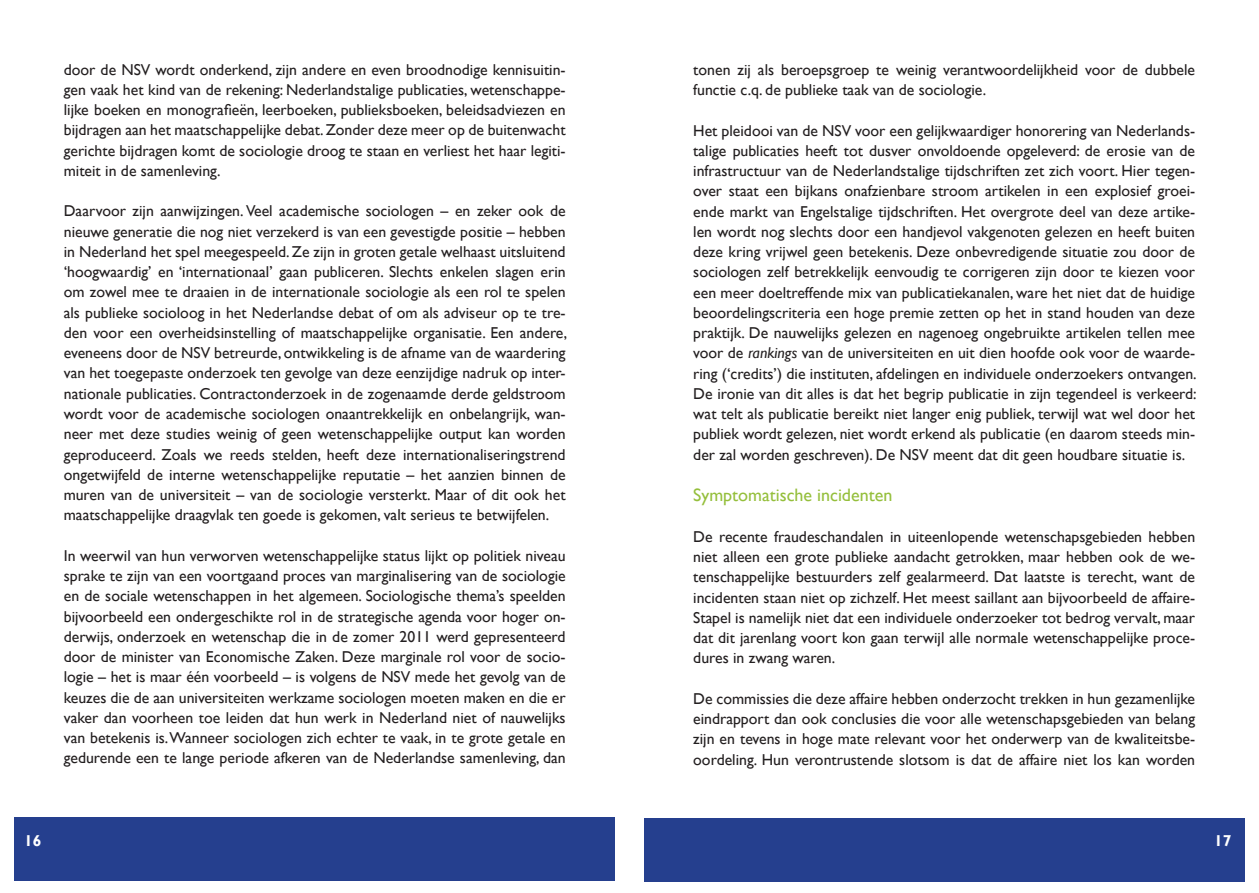
<style>
.page{position:relative;width:1259px;height:893px;background:#fff}
.page>*{position:absolute;margin:0;border:0;box-sizing:border-box;transform-origin:0 0}
.t1{font:18px "Gill Sans";color:#95bf3c}
.t2{font:15.75px/20.2px "Gill Sans";color:#231f20;text-align:justify}
.t3{font:700 15.75px "Gill Sans";color:#fff}
.s1{font-style:italic}
</style>
<div class="page">
<div style="left:15px;top:817px;width:600px;height:63px;background:#253f8e"></div>
<div style="left:644px;top:818px;width:600px;height:63px;background:#253f8e"></div>
<p class="t2" style="left:64px;top:60px;width:503px">door de NSV wordt onderkend, zijn andere en even broodnodige kennisuitin&shy;gen vaak het kind van de rekening: Nederlandstalige publicaties, wetenschappe&shy;lijke boeken en monografieën, leerboeken, publieksboeken, beleidsadviezen en bijdragen aan het maatschappelijke debat. Zonder deze meer op de buitenwacht gerichte bijdragen komt de sociologie droog te staan en verliest het haar legiti&shy;miteit in de samenleving.</p>
<p class="t2" style="left:64px;top:201px;width:505px">Daarvoor zijn aanwijzingen. Veel academische sociologen – en zeker ook de nieuwe generatie die nog niet verzekerd is van een gevestigde positie – hebben in Nederland het spel meegespeeld. Ze zijn in groten getale welhaast uitsluitend ‘hoogwaardig’ en ‘internationaal’ gaan publiceren. Slechts enkelen slagen erin om zowel mee te draaien in de internationale sociologie als een rol te spelen als publieke socioloog in het Nederlandse debat of om als adviseur op te tre&shy;den voor een overheidsinstelling of maatschappelijke organisatie. Een andere, eveneens door de NSV betreurde, ontwikkeling is de afname van de waardering van het toegepaste onderzoek ten gevolge van deze eenzijdige nadruk op inter&shy;nationale publicaties. Contractonderzoek in de zogenaamde derde geldstroom wordt voor de academische sociologen onaantrekkelijk en onbelangrijk, wan&shy;neer met deze studies weinig of geen wetenschappelijke output kan worden geproduceerd. Zoals we reeds stelden, heeft deze internationaliseringstrend ongetwijfeld de interne wetenschappelijke reputatie – het aanzien binnen de muren van de universiteit – van de sociologie versterkt. Maar of dit ook het maatschappelijke draagvlak ten goede is gekomen, valt serieus te betwijfelen.</p>
<p class="t2" style="left:64px;top:546px;width:503px">In weerwil van hun verworven wetenschappelijke status lijkt op politiek niveau sprake te zijn van een voortgaand proces van marginalisering van de sociologie en de sociale wetenschappen in het algemeen. Sociologische thema’s speelden bijvoorbeeld een ondergeschikte rol in de strategische agenda voor hoger on&shy;derwijs, onderzoek en wetenschap die in de zomer 2011 werd gepresenteerd door de minister van Economische Zaken. Deze marginale rol voor de socio&shy;logie – het is maar één voorbeeld – is volgens de NSV mede het gevolg van de keuzes die de aan universiteiten werkzame sociologen moeten maken en die er vaker dan voorheen toe leiden dat hun werk in Nederland niet of nauwelijks van betekenis is. Wanneer sociologen zich echter te vaak, in te grote getale en gedurende een te lange periode afkeren van de Nederlandse samenleving, dan</p>
<p class="t2" style="left:693px;top:60px;width:503px">tonen zij als beroepsgroep te weinig verantwoordelijkheid voor de dubbele functie c.q. de publieke taak van de sociologie.</p>
<p class="t2" style="left:693px;top:120px;width:505px">Het pleidooi van de NSV voor een gelijkwaardiger honorering van Nederlands&shy;talige publicaties heeft tot dusver onvoldoende opgeleverd: de erosie van de infrastructuur van de Nederlandstalige tijdschriften zet zich voort. Hier tegen&shy;over staat een bijkans onafzienbare stroom artikelen in een explosief groei&shy;ende markt van Engelstalige tijdschriften. Het overgrote deel van deze artike&shy;len wordt nog slechts door een handjevol vakgenoten gelezen en heeft buiten deze kring vrijwel geen betekenis. Deze onbevredigende situatie zou door de sociologen zelf betrekkelijk eenvoudig te corrigeren zijn door te kiezen voor een meer doeltreffende mix van publicatiekanalen, ware het niet dat de huidige beoordelingscriteria een hoge premie zetten op het in stand houden van deze praktijk. De nauwelijks gelezen en nagenoeg ongebruikte artikelen tellen mee voor de <span class="s1">rankings</span> van de universiteiten en uit dien hoofde ook voor de waarde&shy;ring (‘credits’) die instituten, afdelingen en individuele onderzoekers ontvangen.<br>De ironie van dit alles is dat het begrip publicatie in zijn tegendeel is verkeerd: wat telt als publicatie bereikt niet langer enig publiek, terwijl wat wel door het publiek wordt gelezen, niet wordt erkend als publicatie (en daarom steeds min&shy;der zal worden geschreven). De NSV meent dat dit geen houdbare situatie is.</p>
<p class="t1" style="left:693px;top:485px;width:201px">Symptomatische incidenten</p>
<p class="t2" style="left:693px;top:527px;width:503px">De recente fraudeschandalen in uiteenlopende wetenschapsgebieden hebben niet alleen een grote publieke aandacht getrokken, maar hebben ook de we&shy;tenschappelijke bestuurders zelf gealarmeerd. Dat laatste is terecht, want de incidenten staan niet op zichzelf. Het meest saillant aan bijvoorbeeld de affaire-Stapel is namelijk niet dat een individuele onderzoeker tot bedrog vervalt, maar dat dit jarenlang voort kon gaan terwijl alle normale wetenschappelijke proce&shy;dures in zwang waren.</p>
<p class="t2" style="left:693px;top:689px;width:503px">De commissies die deze affaire hebben onderzocht trekken in hun gezamenlijke eindrapport dan ook conclusies die voor alle wetenschapsgebieden van belang zijn en tevens in hoge mate relevant voor het onderwerp van de kwaliteitsbe&shy;oordeling. Hun verontrustende slotsom is dat de affaire niet los kan worden</p>
<p class="t3" style="left:24px;top:831px;width:19px">16</p>
<p class="t3" style="left:1214px;top:831px;width:19px">17</p>
</div>
